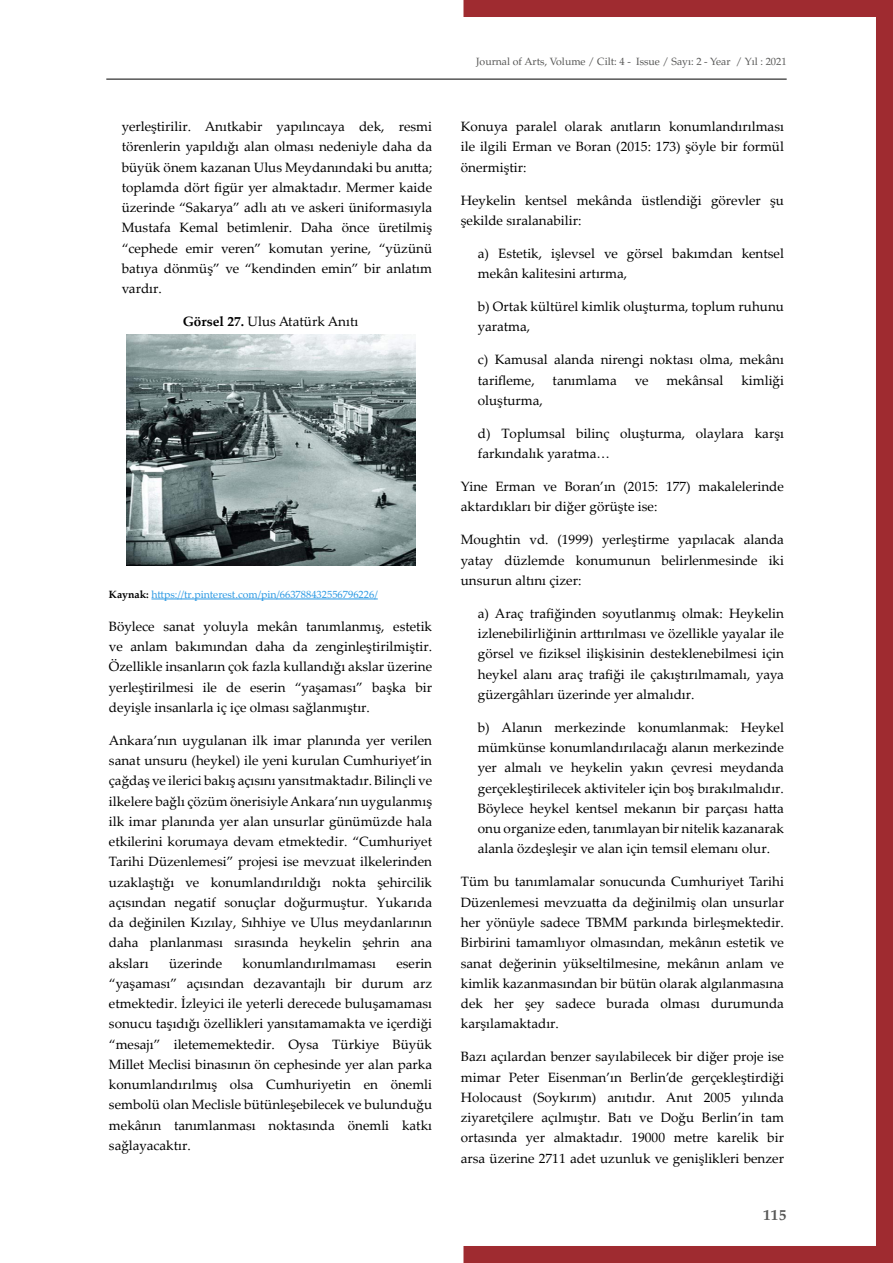
<style>
.page{position:relative;width:893px;height:1263px;background:#fff}
.page>*{position:absolute;margin:0;border:0;box-sizing:border-box;transform-origin:0 0}
.t1{font:700 15px "Palatino";color:#575756}
.t2{font:13.5px/20.2px "Palatino Linotype";color:#000;text-align:justify}
.t3{font:10.5px "Palatino Linotype";color:#2998e3}
.t4{font:10.5px "Palatino";color:#575756}
.s1{font-weight:700}
.s2{font-weight:700;color:#000}
</style>
<div class="page">
<svg style="left:463px;top:0;width:430px;height:1263px"></svg>
<hr style="left:106px;top:79px;width:681px;height:1px;background:#000">
<hr style="left:151px;top:599px;width:227px;height:1px;background:#2998e3">
<img style="left:126px;top:334px;width:289px;height:231px">
<p class="t2" style="left:122px;top:116px;width:312px">yerleştirilir. Anıtkabir yapılıncaya dek, resmi törenlerin yapıldığı alan olması nedeniyle daha da büyük önem kazanan Ulus Meydanındaki bu anıtta; toplamda dört figür yer almaktadır. Mermer kaide üzerinde “Sakarya” adlı atı ve askeri üniformasıyla Mustafa Kemal betimlenir. Daha önce üretilmiş “cephede emir veren” komutan yerine, “yüzünü batıya dönmüş” ve “kendinden emin” bir anlatım vardır.</p>
<p class="t2" style="left:183px;top:311px;width:177px"><span class="s1">Görsel 27.</span> Ulus Atatürk Anıtı</p>
<p class="t3" style="left:109px;top:587px;width:270px"><span class="s2">Kaynak:</span> https://tr.pinterest.com/pin/663788432556796226/</p>
<p class="t2" style="left:109px;top:616px;width:325px">Böylece sanat yoluyla mekân tanımlanmış, estetik ve anlam bakımından daha da zenginleştirilmiştir.<br>Özellikle insanların çok fazla kullandığı akslar üzerine yerleştirilmesi ile de eserin “yaşaması” başka bir deyişle insanlarla iç içe olması sağlanmıştır.</p>
<p class="t2" style="left:109px;top:730px;width:325px">Ankara’nın uygulanan ilk imar planında yer verilen sanat unsuru (heykel) ile yeni kurulan Cumhuriyet’in çağdaş ve ilerici bakış açısını yansıtmaktadır. Bilinçli ve ilkelere bağlı çözüm önerisiyle Ankara’nın uygulanmış ilk imar planında yer alan unsurlar günümüzde hala etkilerini korumaya devam etmektedir. “Cumhuriyet Tarihi Düzenlemesi” projesi ise mevzuat ilkelerinden uzaklaştığı ve konumlandırıldığı nokta şehircilik açısından negatif sonuçlar doğurmuştur. Yukarıda da değinilen Kızılay, Sıhhiye ve Ulus meydanlarının daha planlanması sırasında heykelin şehrin ana aksları</p>
<p class="t2" style="left:169px;top:952px;width:55px">üzerinde</p>
<p class="t2" style="left:242px;top:952px;width:135px">konumlandırılmaması</p>
<p class="t2" style="left:109px;top:952px;width:325px;text-indent:287px">eserin “yaşaması” açısından dezavantajlı bir durum arz etmektedir. İzleyici ile yeterli derecede buluşamaması sonucu taşıdığı özellikleri yansıtamamakta ve içerdiği “mesajı” iletememektedir. Oysa Türkiye Büyük Millet Meclisi binasının ön cephesinde yer alan parka konumlandırılmış olsa Cumhuriyetin en önemli sembolü olan Meclisle bütünleşebilecek ve bulunduğu mekânın tanımlanması noktasında önemli katkı sağlayacaktır.</p>
<p class="t4" style="left:476px;top:55px;width:312px">Journal of Arts, Volume / Cilt: 4 - Issue / Sayı: 2 - Year / Yıl : 2021</p>
<p class="t2" style="left:461px;top:116px;width:325px">Konuya paralel olarak anıtların konumlandırılması ile ilgili Erman ve Boran (2015: 173) şöyle bir formül önermiştir:</p>
<p class="t2" style="left:461px;top:189px;width:325px">Heykelin kentsel mekânda üstlendiği görevler şu şekilde sıralanabilir:</p>
<p class="t2" style="left:478px;top:243px;width:308px">a) Estetik, işlevsel ve görsel bakımdan kentsel mekân kalitesini artırma,</p>
<p class="t2" style="left:478px;top:296px;width:308px">b) Ortak kültürel kimlik oluşturma, toplum ruhunu yaratma,</p>
<p class="t2" style="left:478px;top:349px;width:308px">c) Kamusal alanda nirengi noktası olma, mekânı tarifleme,</p>
<p class="t2" style="left:553px;top:369px;width:66px">tanımlama</p>
<p class="t2" style="left:635px;top:369px;width:15px">ve</p>
<p class="t2" style="left:666px;top:369px;width:58px">mekânsal</p>
<p class="t2" style="left:741px;top:369px;width:44px">kimliği</p>
<p class="t2" style="left:478px;top:390px;width:67px">oluşturma,</p>
<p class="t2" style="left:478px;top:423px;width:308px">d) Toplumsal bilinç oluşturma, olaylara karşı farkındalık yaratma…</p>
<p class="t2" style="left:461px;top:476px;width:325px">Yine Erman ve Boran’ın (2015: 177) makalelerinde aktardıkları bir diğer görüşte ise:</p>
<p class="t2" style="left:461px;top:529px;width:325px">Moughtin vd. (1999) yerleştirme yapılacak alanda yatay düzlemde konumunun belirlenmesinde iki unsurun altını çizer:</p>
<p class="t2" style="left:478px;top:603px;width:308px">a) Araç trafiğinden soyutlanmış olmak: Heykelin izlenebilirliğinin arttırılması ve özellikle yayalar ile görsel ve fiziksel ilişkisinin desteklenebilmesi için heykel alanı araç trafiği ile çakıştırılmamalı, yaya güzergâhları üzerinde yer almalıdır.</p>
<p class="t2" style="left:478px;top:717px;width:308px">b) Alanın merkezinde konumlanmak: Heykel mümkünse konumlandırılacağı alanın merkezinde yer almalı ve heykelin yakın çevresi meydanda gerçekleştirilecek aktiviteler için boş bırakılmalıdır.<br>Böylece heykel kentsel mekanın bir parçası hatta onu organize eden, tanımlayan bir nitelik kazanarak alanla özdeşleşir ve alan için temsil elemanı olur.</p>
<p class="t2" style="left:461px;top:871px;width:325px">Tüm bu tanımlamalar sonucunda Cumhuriyet Tarihi Düzenlemesi mevzuatta da değinilmiş olan unsurlar her yönüyle sadece TBMM parkında birleşmektedir.<br>Birbirini tamamlıyor olmasından, mekânın estetik ve sanat değerinin yükseltilmesine, mekânın anlam ve kimlik kazanmasından bir bütün olarak algılanmasına dek her şey sadece burada olması durumunda karşılamaktadır.</p>
<p class="t2" style="left:461px;top:1046px;width:325px">Bazı açılardan benzer sayılabilecek bir diğer proje ise mimar Peter Eisenman’ın Berlin’de gerçekleştirdiği Holocaust (Soykırım) anıtıdır. Anıt 2005 yılında ziyaretçilere açılmıştır. Batı ve Doğu Berlin’in tam ortasında yer almaktadır. 19000 metre karelik bir arsa üzerine 2711 adet uzunluk ve genişlikleri benzer</p>
<p class="t1" style="left:763px;top:1202px;width:25px">115</p>
</div>
